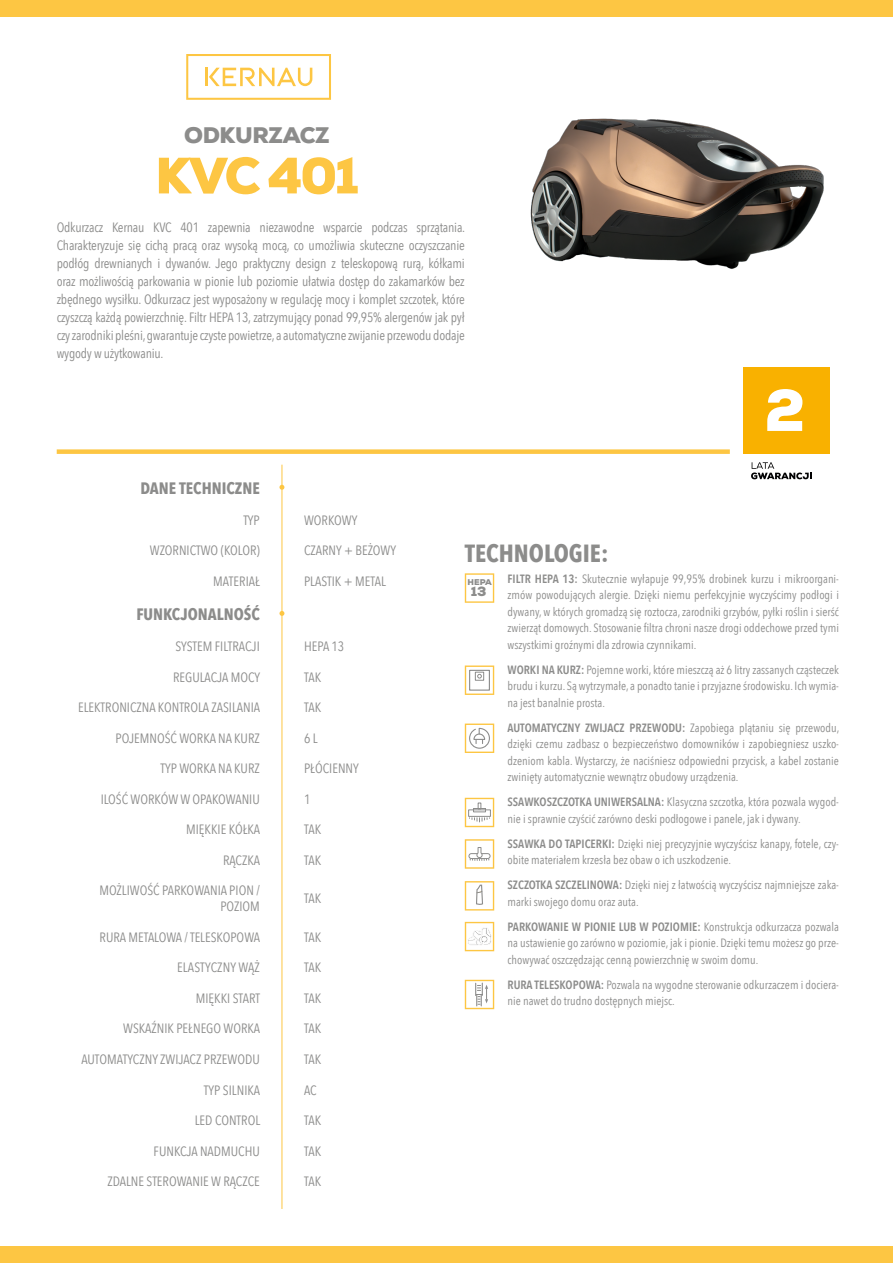
<style>
.page{position:relative;width:893px;height:1263px;background:#fff}
.page>*{position:absolute;margin:0;border:0;box-sizing:border-box;transform-origin:0 0}
.t1{font:900 51px "Nexa";letter-spacing:-.05em;color:#fdc643}
.t2{font:700 24.75px "Avenir Next Condensed";color:#8c8c8b}
.t3{font:900 22.5px "Nexa";letter-spacing:-.015em;color:#8c8c8b}
.t4{font:700 16.5px "Avenir Next Condensed";color:#8c8c8b}
.t5{font:13.5px/18px "Avenir Next Condensed";color:#8c8c8b;text-align:right}
.t6{font:900 13.35px "Nexa";color:#8c8c8b}
.t7{font:12px/16.5px "Avenir Next Condensed";color:#8c8c8b;text-align:justify}
.t8{font:900 8.4px "Nexa";color:#8c8c8b}
.s1{font-weight:600}
</style>
<div class="page">
<div style="left:0;top:0;width:893px;height:16px;background:#fdc643"></div>
<svg style="left:279px;top:485px;width:5px;height:5px"></svg>
<div style="left:57px;top:449px;width:673px;height:5px;background:#fdc643"></div>
<hr style="left:282px;top:465px;width:1px;height:744px;background:#fdc643">
<svg style="left:279px;top:611px;width:5px;height:5px"></svg>
<div style="left:0;top:1247px;width:893px;height:16px;background:#fdc643"></div>
<svg style="left:465px;top:665px;width:29px;height:30px"></svg>
<svg style="left:465px;top:723px;width:29px;height:30px"></svg>
<svg style="left:465px;top:798px;width:29px;height:29px"></svg>
<svg style="left:465px;top:922px;width:29px;height:29px"></svg>
<svg style="left:465px;top:980px;width:29px;height:29px"></svg>
<svg style="left:465px;top:573px;width:29px;height:30px"></svg>
<svg style="left:465px;top:881px;width:29px;height:29px"></svg>
<svg style="left:186px;top:54px;width:145px;height:46px"></svg>
<svg style="left:751px;top:462px;width:61px;height:17px"></svg>
<div style="left:743px;top:367px;width:86px;height:87px;background:#f9b100"></div>
<svg style="left:767px;top:389px;width:35px;height:42px"></svg>
<svg style="left:465px;top:839px;width:29px;height:30px"></svg>
<img style="left:530px;top:118px;width:294px;height:151px">
<h3 class="t3" style="left:184px;top:121px;width:147px">ODKURZACZ</h3>
<h1 class="t1" style="left:155px;top:143px;width:205px">KVC 401</h1>
<p class="t5" style="left:57px;top:217px;width:410px;text-align:justify">Odkurzacz Kernau KVC 401 zapewnia niezawodne wsparcie podczas sprzątania.<br>Charakteryzuje się cichą pracą oraz wysoką mocą, co umożliwia skuteczne oczyszczanie podłóg drewnianych i dywanów. Jego praktyczny design z teleskopową rurą, kółkami oraz możliwością parkowania w pionie lub poziomie ułatwia dostęp do zakamarków bez zbędnego wysiłku. Odkurzacz jest wyposażony w regulację mocy i komplet szczotek, które czyszczą każdą powierzchnię. Filtr HEPA 13, zatrzymujący ponad 99,95% alergenów jak pył czy zarodniki pleśni, gwarantuje czyste powietrze, a automatyczne zwijanie przewodu dodaje wygody w użytkowaniu.</p>
<h3 class="t4" style="left:141px;top:478px;width:121px">DANE TECHNICZNE</h3>
<p class="t5" style="left:243px;top:510px;width:18px">TYP</p>
<p class="t5" style="left:304px;top:510px;width:55px">WORKOWY</p>
<p class="t5" style="left:150px;top:541px;width:111px">WZORNICTWO (KOLOR)</p>
<p class="t5" style="left:304px;top:541px;width:93px">CZARNY + BEŻOWY</p>
<p class="t5" style="left:213px;top:571px;width:48px">MATERIAŁ</p>
<p class="t5" style="left:304px;top:571px;width:83px">PLASTIK + METAL</p>
<h3 class="t4" style="left:136px;top:604px;width:125px">FUNKCJONALNOŚĆ</h3>
<p class="t5" style="left:175px;top:637px;width:86px">SYSTEM FILTRACJI</p>
<p class="t5" style="left:304px;top:637px;width:42px">HEPA 13</p>
<p class="t5" style="left:173px;top:667px;width:89px">REGULACJA MOCY</p>
<p class="t5" style="left:304px;top:667px;width:19px">TAK</p>
<p class="t5" style="left:78px;top:698px;width:183px">ELEKTRONICZNA KONTROLA ZASILANIA</p>
<p class="t5" style="left:304px;top:698px;width:19px">TAK</p>
<p class="t5" style="left:116px;top:728px;width:146px">POJEMNOŚĆ WORKA NA KURZ</p>
<p class="t5" style="left:304px;top:728px;width:15px">6 L</p>
<p class="t5" style="left:161px;top:759px;width:101px">TYP WORKA NA KURZ</p>
<p class="t5" style="left:304px;top:759px;width:56px">PŁÓCIENNY</p>
<p class="t5" style="left:101px;top:789px;width:161px">ILOŚĆ WORKÓW W OPAKOWANIU</p>
<p class="t5" style="left:304px;top:789px;width:8px">1</p>
<p class="t5" style="left:186px;top:820px;width:75px">MIĘKKIE KÓŁKA</p>
<p class="t5" style="left:304px;top:820px;width:19px">TAK</p>
<p class="t5" style="left:223px;top:850px;width:39px">RĄCZKA</p>
<p class="t5" style="left:304px;top:850px;width:19px">TAK</p>
<p class="t5" style="left:99px;top:882px;width:162px;line-height:16.2px">MOŻLIWOŚĆ PARKOWANIA PION /<br>POZIOM</p>
<p class="t5" style="left:304px;top:889px;width:19px">TAK</p>
<p class="t5" style="left:100px;top:927px;width:162px">RURA METALOWA / TELESKOPOWA</p>
<p class="t5" style="left:304px;top:927px;width:19px">TAK</p>
<p class="t5" style="left:177px;top:958px;width:84px">ELASTYCZNY WĄŻ</p>
<p class="t5" style="left:304px;top:958px;width:19px">TAK</p>
<p class="t5" style="left:196px;top:988px;width:66px">MIĘKKI START</p>
<p class="t5" style="left:304px;top:988px;width:19px">TAK</p>
<p class="t5" style="left:123px;top:1019px;width:138px">WSKAŹNIK PEŁNEGO WORKA</p>
<p class="t5" style="left:304px;top:1019px;width:19px">TAK</p>
<p class="t5" style="left:81px;top:1050px;width:180px">AUTOMATYCZNY ZWIJACZ PRZEWODU</p>
<p class="t5" style="left:304px;top:1050px;width:19px">TAK</p>
<p class="t5" style="left:204px;top:1080px;width:58px">TYP SILNIKA</p>
<p class="t5" style="left:304px;top:1080px;width:14px">AC</p>
<p class="t5" style="left:195px;top:1111px;width:67px">LED CONTROL</p>
<p class="t5" style="left:304px;top:1111px;width:19px">TAK</p>
<p class="t5" style="left:154px;top:1141px;width:108px">FUNKCJA NADMUCHU</p>
<p class="t5" style="left:304px;top:1141px;width:19px">TAK</p>
<p class="t5" style="left:107px;top:1172px;width:154px">ZDALNE STEROWANIE W RĄCZCE</p>
<p class="t5" style="left:304px;top:1172px;width:19px">TAK</p>
<h2 class="t2" style="left:465px;top:538px;width:145px">TECHNOLOGIE:</h2>
<p class="t7" style="left:507px;top:570px;width:333px"><span class="s1">FILTR HEPA 13:</span> Skutecznie wyłapuje 99,95% drobinek kurzu i mikroorgani&shy;zmów powodujących alergie. Dzięki niemu perfekcyjnie wyczyścimy podłogi i dywany, w których gromadzą się roztocza, zarodniki grzybów, pyłki roślin i sierść zwierząt domowych. Stosowanie filtra chroni nasze drogi oddechowe przed tymi wszystkimi groźnymi dla zdrowia czynnikami.</p>
<p class="t7" style="left:507px;top:661px;width:333px"><span class="s1">WORKI NA KURZ:</span> Pojemne worki, które mieszczą aż 6 litry zassanych cząsteczek brudu i kurzu. Są wytrzymałe, a ponadto tanie i przyjazne środowisku. Ich wymia&shy;na jest banalnie prosta.</p>
<p class="t7" style="left:507px;top:719px;width:333px"><span class="s1">AUTOMATYCZNY ZWIJACZ PRZEWODU:</span> Zapobiega plątaniu się przewodu, dzięki czemu zadbasz o bezpieczeństwo domowników i zapobiegniesz uszko&shy;dzeniom kabla. Wystarczy, że naciśniesz odpowiedni przycisk, a kabel zostanie zwinięty automatycznie wewnątrz obudowy urządzenia.</p>
<p class="t7" style="left:507px;top:793px;width:333px"><span class="s1">SSAWKOSZCZOTKA UNIWERSALNA:</span> Klasyczna szczotka, która pozwala wygod&shy;nie i sprawnie czyścić zarówno deski podłogowe i panele, jak i dywany.</p>
<p class="t7" style="left:507px;top:835px;width:333px"><span class="s1">SSAWKA DO TAPICERKI:</span> Dzięki niej precyzyjnie wyczyścisz kanapy, fotele, czy&shy;obite materiałem krzesła bez obaw o ich uszkodzenie.</p>
<p class="t7" style="left:507px;top:876px;width:333px"><span class="s1">SZCZOTKA SZCZELINOWA:</span> Dzięki niej z łatwością wyczyścisz najmniejsze zaka&shy;marki swojego domu oraz auta.</p>
<p class="t7" style="left:507px;top:918px;width:333px"><span class="s1">PARKOWANIE W PIONIE LUB W POZIOMIE:</span> Konstrukcja odkurzacza pozwala na ustawienie go zarówno w poziomie, jak i pionie. Dzięki temu możesz go prze&shy;chowywać oszczędzając cenną powierzchnię w swoim domu.</p>
<p class="t7" style="left:507px;top:976px;width:333px"><span class="s1">RURA TELESKOPOWA:</span> Pozwala na wygodne sterowanie odkurzaczem i dociera&shy;nie nawet do trudno dostępnych miejsc.</p>
<p class="t8" style="left:467px;top:576px;width:26px">HEPA</p>
<p class="t6" style="left:471px;top:583px;width:17px">13</p>
</div>
